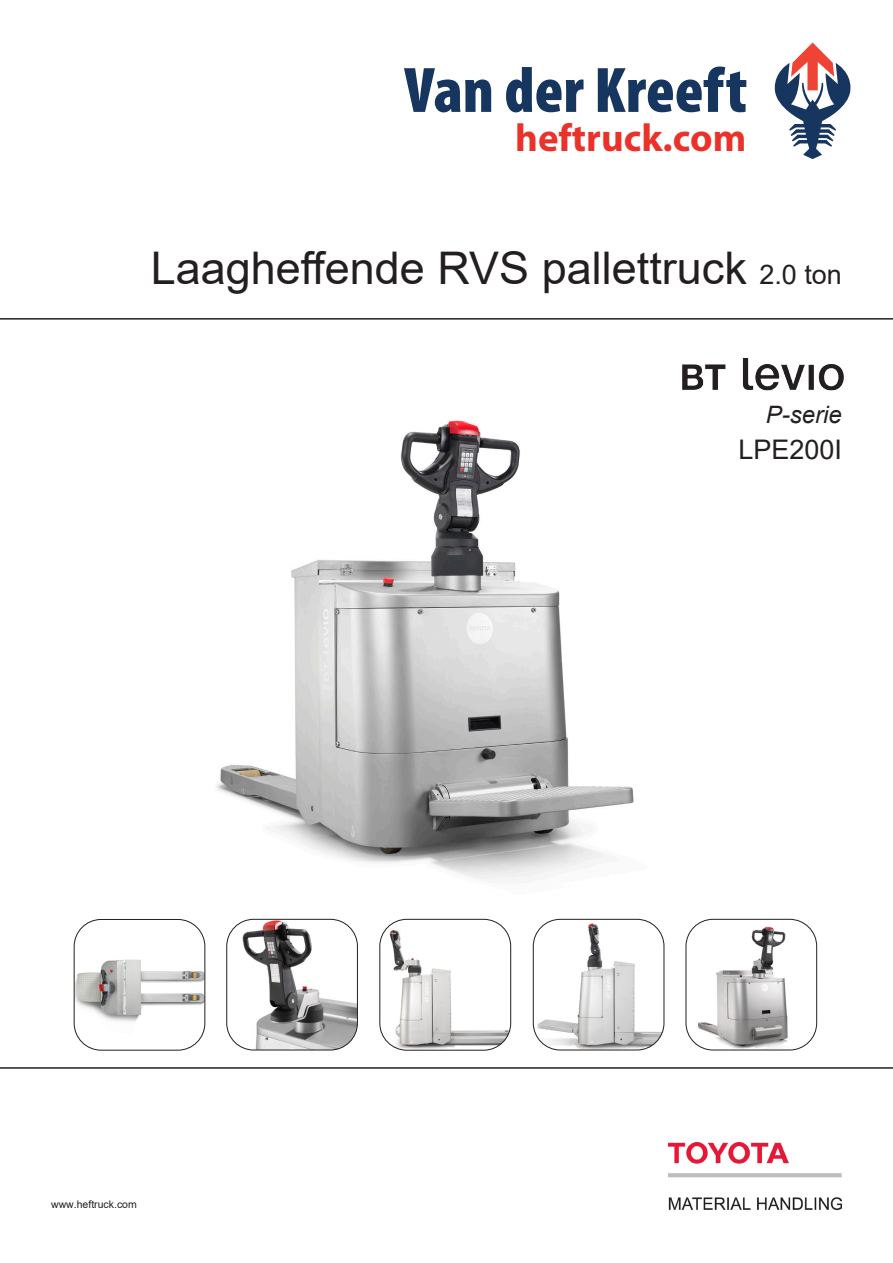
<style>
.page{position:relative;width:893px;height:1263px;background:#fff}
.page>*{position:absolute;margin:0;border:0;box-sizing:border-box;transform-origin:0 0}
.t1{font:45px "Arial";color:#231f20}
.t2{font:700 39px "Myriad Pro";color:#eb322a}
.t3{font:27px "Arial";color:#231f20}
.t4{font:italic 24px "Arial";color:#231f20}
.t5{font:10.5px "Arial";color:#231f20}
.s1{font-size:27px}
</style>
<div class="page">
<hr style="left:0;top:318px;width:893px;height:2px;background:#231f20">
<hr style="left:0;top:1067px;width:893px;height:2px;background:#231f20">
<img style="left:683px;top:358px;width:161px;height:32px">
<img style="left:668px;top:1142px;width:174px;height:68px">
<img style="left:74px;top:930px;width:131px;height:115px">
<div style="left:74px;top:919px;width:131px;height:131px;border:1px solid #231f20;border-radius:27px"></div>
<img style="left:533px;top:919px;width:131px;height:131px">
<div style="left:533px;top:919px;width:131px;height:131px;border:1px solid #231f20;border-radius:27px"></div>
<img style="left:380px;top:919px;width:131px;height:131px">
<div style="left:379px;top:919px;width:132px;height:131px;border:1px solid #231f20;border-radius:27px"></div>
<img style="left:227px;top:919px;width:130px;height:131px">
<div style="left:226px;top:919px;width:132px;height:131px;border:1px solid #231f20;border-radius:27px"></div>
<img style="left:695px;top:919px;width:114px;height:131px">
<div style="left:686px;top:919px;width:131px;height:131px;border:1px solid #231f20;border-radius:27px"></div>
<img style="left:217px;top:420px;width:417px;height:460px">
<svg style="left:775px;top:43px;width:75px;height:116px"></svg>
<svg style="left:404px;top:68px;width:87px;height:44px"></svg>
<svg style="left:506px;top:67px;width:78px;height:45px"></svg>
<svg style="left:598px;top:67px;width:148px;height:45px"></svg>
<p class="t2" style="left:515px;top:112px;width:233px">heftruck.com</p>
<p class="t1" style="left:151px;top:237px;width:693px">Laagheffende RVS pallettruck <span class="s1">2.0 ton</span></p>
<p class="t4" style="left:766px;top:399px;width:78px">P-serie</p>
<p class="t3" style="left:738px;top:431px;width:105px">LPE200I</p>
<p class="t5" style="left:51px;top:1197px;width:87px">www.heftruck.com</p>
</div>
